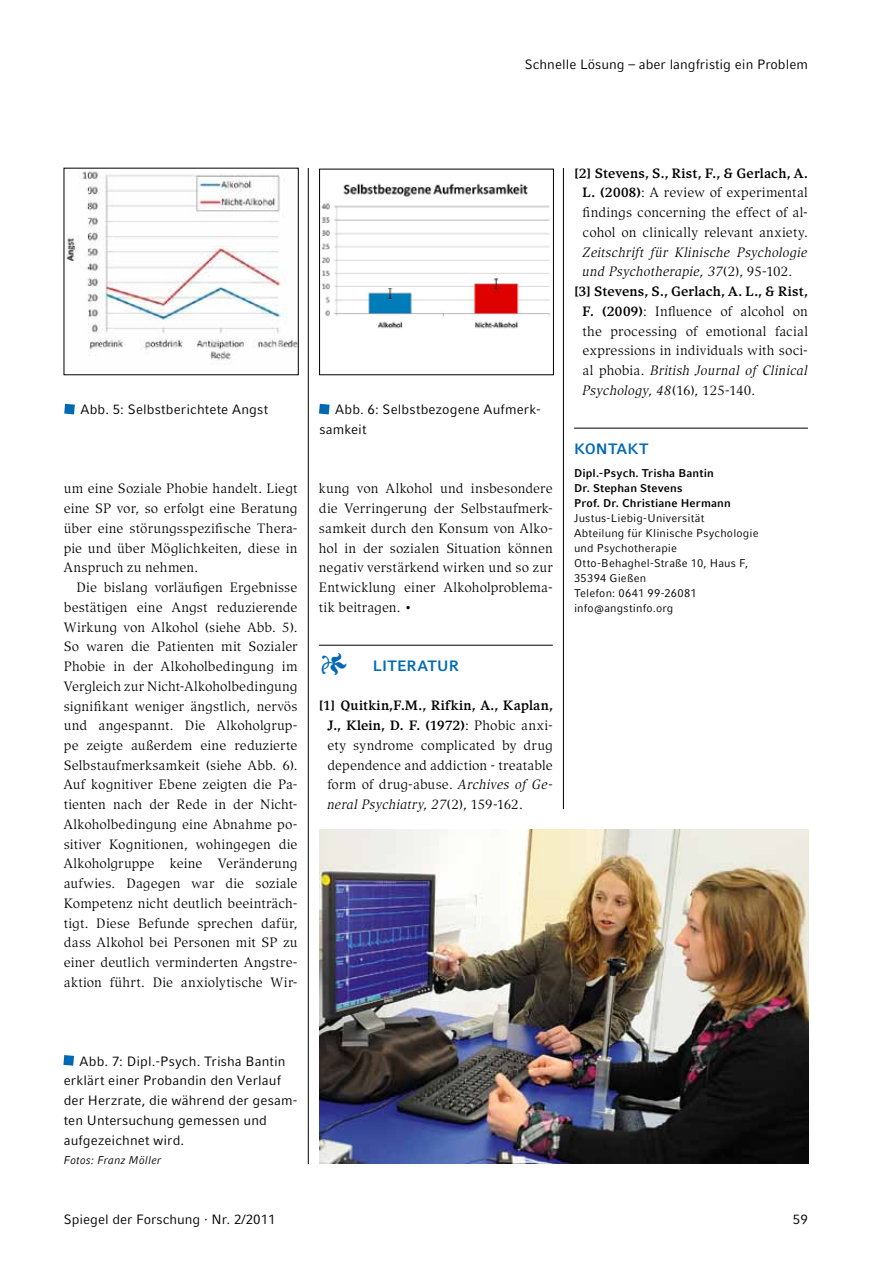
<style>
.page{position:relative;width:893px;height:1263px;background:#fff}
.page>*{position:absolute;margin:0;border:0;box-sizing:border-box;transform-origin:0 0}
.t1{font:700 15px "Compatil Fact LT Pro";letter-spacing:.01em;color:#0069b4}
.t2{font:13.5px/19.8px "Compatil Exquisit LT Pro";letter-spacing:.01em;color:#000;text-align:justify}
.t3{font:13.5px/19.8px "Compatil Fact LT Pro";letter-spacing:.01em;color:#000}
.t4{font:italic 13.5px "Compatil Exquisit LT Pro";letter-spacing:.015em;color:#000}
.t5{font:700 13.5px "Compatil Exquisit LT Pro";letter-spacing:.005em;color:#000}
.t6{font:11.25px/15px "Compatil Fact LT Pro";letter-spacing:.015em;color:#000}
.t7{font:700 11.25px/15px "Compatil Fact LT Pro";letter-spacing:.01em;color:#000}
.t8{font:italic 11.25px "Compatil Fact LT Pro";letter-spacing:.015em;color:#000}
.s1{font-weight:700}
.s2{font-style:italic}
.s3{font-style:normal}
</style>
<div class="page">
<hr style="left:574px;top:428px;width:234px;height:1px;background:#000">
<hr style="left:319px;top:645px;width:234px;height:1px;background:#000">
<hr style="left:308px;top:168px;width:1px;height:996px;background:#000">
<hr style="left:563px;top:168px;width:1px;height:641px;background:#000">
<img style="left:320px;top:830px;width:489px;height:333px">
<svg style="left:63px;top:1055px;width:11px;height:11px"></svg>
<img style="left:66px;top:171px;width:230px;height:190px">
<svg style="left:64px;top:404px;width:11px;height:10px"></svg>
<svg style="left:319px;top:404px;width:11px;height:10px"></svg>
<img style="left:321px;top:183px;width:229px;height:146px">
<div style="left:319px;top:169px;width:235px;height:206px;border:1px solid #000"></div>
<p class="t3" style="left:525px;top:54px;width:285px">Schnelle Lösung – aber langfristig ein Problem</p>
<p class="t3" style="left:80px;top:400px;width:189px">Abb. 5: Selbstberichtete Angst</p>
<p class="t3" style="left:319px;top:400px;width:223px;text-indent:16px">Abb. 6: Selbstbezogene Aufmerk&shy;samkeit</p>
<p class="t2" style="left:64px;top:479px;width:235px">um eine Soziale Phobie handelt. Liegt eine SP vor, so erfolgt eine Beratung über eine störungsspezifische Thera&shy;pie und über Möglichkeiten, diese in Anspruch zu nehmen.</p>
<p class="t2" style="left:64px;top:578px;width:235px;text-indent:13px">Die bislang vorläufigen Ergebnisse bestätigen eine Angst reduzierende Wirkung von Alkohol (siehe Abb. 5).<br>So waren die Patienten mit Sozialer Phobie in der Alkoholbedingung im Vergleich zur Nicht-Alkoholbedingung signifikant weniger ängstlich, nervös und angespannt. Die Alkoholgrup&shy;pe zeigte außerdem eine reduzierte Selbstaufmerksamkeit (siehe Abb. 6).<br>Auf kognitiver Ebene zeigten die Pa&shy;tienten nach der Rede in der Nicht-Alkoholbedingung eine Abnahme po&shy;sitiver Kognitionen, wohingegen die Alkoholgruppe keine Veränderung aufwies. Dagegen war die soziale Kompetenz nicht deutlich beeinträch&shy;tigt. Diese Befunde sprechen dafür, dass Alkohol bei Personen mit SP zu einer deutlich verminderten Angstre&shy;aktion führt. Die anxiolytische Wir-</p>
<p class="t2" style="left:319px;top:479px;width:235px">kung von Alkohol und insbesondere die Verringerung der Selbstaufmerk&shy;samkeit durch den Konsum von Alko&shy;hol in der sozialen Situation können negativ verstärkend wirken und so zur Entwicklung einer Alkoholproblema&shy;tik beitragen. •</p>
<p class="t1" style="left:373px;top:657px;width:26px">LITER</p>
<p class="t1" style="left:418px;top:657px;width:22px">ATUR</p>
<p class="t2" style="left:327px;top:696px;width:227px;text-indent:-9px"><span class="s1">[1] Quitkin,F.M., Rifkin, A., Kaplan, J., Klein, D. F. (1972)</span>: Phobic anxi&shy;ety syndrome complicated by drug dependence and addiction - treatable form of drug-abuse. <span class="s2">Archives of Ge&shy;neral Psychiatry, 27</span>(2), 159-162.</p>
<p class="t2" style="left:583px;top:163px;width:227px;text-indent:-9px"><span class="s1">[2] Stevens, S., Rist, F., &amp; Gerlach, A.<br>L. (2008)</span>: A review of experimental findings concerning the effect of al&shy;cohol on clinically relevant anxiety.</p>
<p class="t4" style="left:583px;top:244px;width:227px">Zeitschrift für Klinische Psychologie</p>
<p class="t4" style="left:583px;top:264px;width:211px">und Psychotherapie, 37<span class="s3">(2), 95-102.</span></p>
<p class="t5" style="left:574px;top:283px;width:235px">[3] Stevens, S., Gerlach, A. L., &amp; Rist,</p>
<p class="t2" style="left:583px;top:301px;width:227px"><span class="s1">F. (2009)</span>: Influence of alcohol on</p>
<p class="t2" style="left:583px;top:321px;width:227px">the processing of emotional facial</p>
<p class="t2" style="left:583px;top:341px;width:227px">expressions in individuals with soci-</p>
<p class="t4" style="left:583px;top:362px;width:227px"><span class="s3">al phobia.</span> British Journal of Clinical</p>
<p class="t4" style="left:583px;top:382px;width:174px">Psychology, 48<span class="s3">(16), 125-140.</span></p>
<p class="t1" style="left:574px;top:440px;width:65px">KONTAKT</p>
<p class="t7" style="left:574px;top:466px;width:158px">Dipl.-Psych. Trisha Bantin<br>Dr. Stephan Stevens<br>Prof. Dr. Christiane H ermann</p>
<p class="t6" style="left:574px;top:511px;width:186px">Justus-Liebig-Universität<br>Abteilung für Klinische Psychologie und Psychotherapie<br>Otto-Behaghel-Straße 10, Haus F,<br>35394 Gießen<br>Telefon: 0641 99-26081 info@angstinfo.org</p>
<p class="t3" style="left:64px;top:1051px;width:235px;text-indent:16px">Abb. 7: Dipl.-Psych. Trisha Bantin erklärt einer Probandin den Verlauf der Herzrate, die während der gesam&shy;ten Untersuchung gemessen und aufgezeichnet wird.</p>
<p class="t8" style="left:64px;top:1154px;width:99px">Fotos: Franz Möller</p>
<p class="t3" style="left:64px;top:1209px;width:213px">Spiegel der Forschung · Nr. 2/2011</p>
<p class="t3" style="left:793px;top:1209px;width:17px">59</p>
</div>
